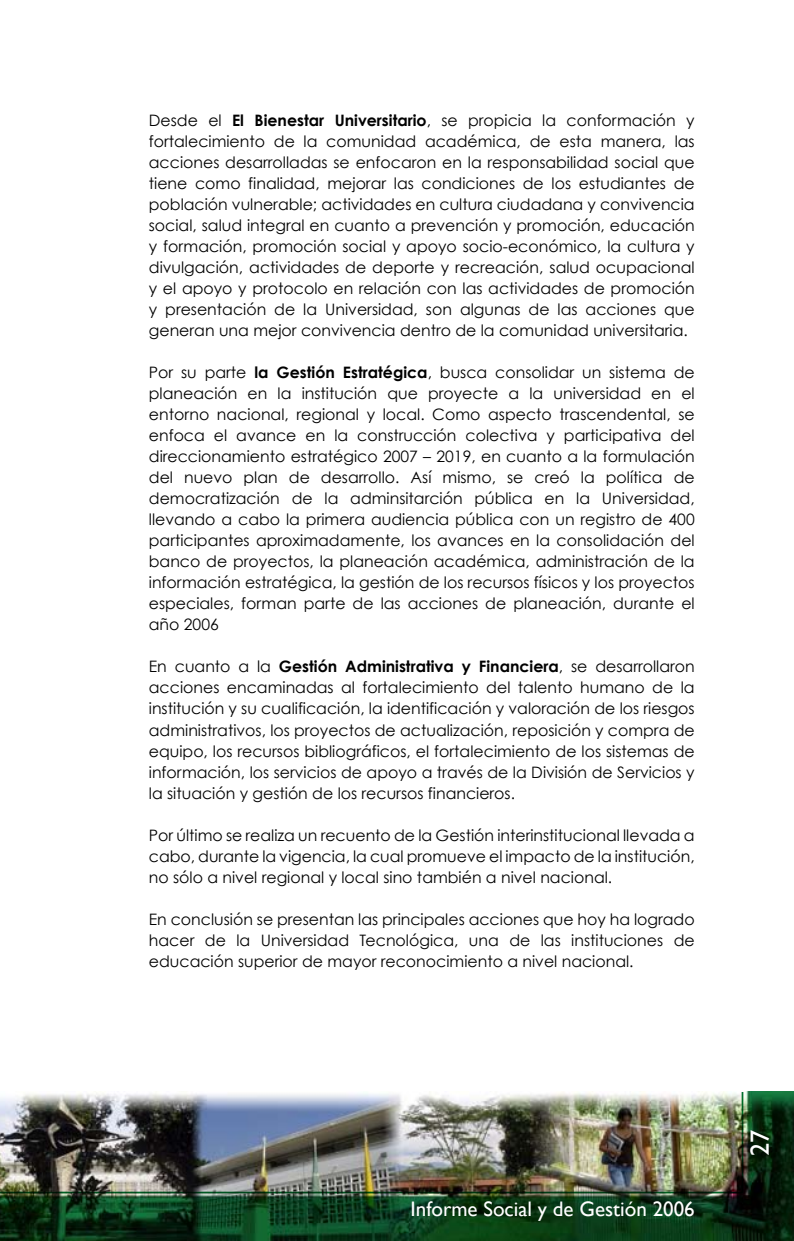
<style>
.page{position:relative;width:794px;height:1241px;background:#fff}
.page>*{position:absolute;margin:0;border:0;box-sizing:border-box;transform-origin:0 0}
.t1{font:26.25px "Gill Sans";color:#fff}
.t2{font:21px "Gill Sans";color:#fff}
.t3{font:15.75px/21px "Century Gothic";color:#000;text-align:justify}
.s1{font-weight:700}
</style>
<div class="page">
<img style="left:0;top:1091px;width:794px;height:149px">
<img style="left:0;top:1091px;width:744px;height:102px">
<p class="t3" style="left:149px;top:110px;width:547px">Desde el <span class="s1">El Bienestar Universitario</span>, se propicia la conformación y fortalecimiento de la comunidad académica, de esta manera, las acciones desarrolladas se enfocaron en la responsabilidad social que tiene como finalidad, mejorar las condiciones de los estudiantes de población vulnerable; actividades en cultura ciudadana y convivencia social, salud integral en cuanto a prevención y promoción, educación y formación, promoción social y apoyo socio-económico, la cultura y divulgación, actividades de deporte y recreación, salud ocupacional y el apoyo y protocolo en relación con las actividades de promoción y presentación de la Universidad, son algunas de las acciones que generan una mejor convivencia dentro de la comunidad universitaria.</p>
<p class="t3" style="left:149px;top:362px;width:547px">Por su parte <span class="s1">la Gestión Estratégica</span>, busca consolidar un sistema de planeación en la institución que proyecte a la universidad en el entorno nacional, regional y local. Como aspecto trascendental, se enfoca el avance en la construcción colectiva y participativa del direccionamiento estratégico 2007 – 2019, en cuanto a la formulación del nuevo plan de desarrollo. Así mismo, se creó la política de democratización de la adminsitarción pública en la Universidad, llevando a cabo la primera audiencia pública con un registro de 400 participantes aproximadamente, los avances en la consolidación del banco de proyectos, la planeación académica, administración de la información estratégica, la gestión de los recursos físicos y los proyectos especiales, forman parte de las acciones de planeación, durante el año 2006</p>
<p class="t3" style="left:149px;top:656px;width:547px">En cuanto a la <span class="s1">Gestión Administrativa y Financiera</span>, se desarrollaron acciones encaminadas al fortalecimiento del talento humano de la institución y su cualificación, la identificación y valoración de los riesgos administrativos, los proyectos de actualización, reposición y compra de equipo, los recursos bibliográficos, el fortalecimiento de los sistemas de información, los servicios de apoyo a través de la División de Servicios y la situación y gestión de los recursos financieros.</p>
<p class="t3" style="left:149px;top:824px;width:547px">Por último se realiza un recuento de la Gestión interinstitucional llevada a cabo, durante la vigencia, la cual promueve el impacto de la institución, no sólo a nivel regional y local sino también a nivel nacional.</p>
<p class="t3" style="left:149px;top:908px;width:547px">En conclusión se presentan las principales acciones que hoy ha logrado hacer de la Universidad Tecnológica, una de las instituciones de educación superior de mayor reconocimiento a nivel nacional.</p>
<h2 class="t2" style="left:410px;top:1196px;width:286px">Informe Social y de Gestión 2006</h2>
<h1 class="t1" style="left:744px;top:1155px;width:28px;rotate:-90deg">27</h1>
</div>
